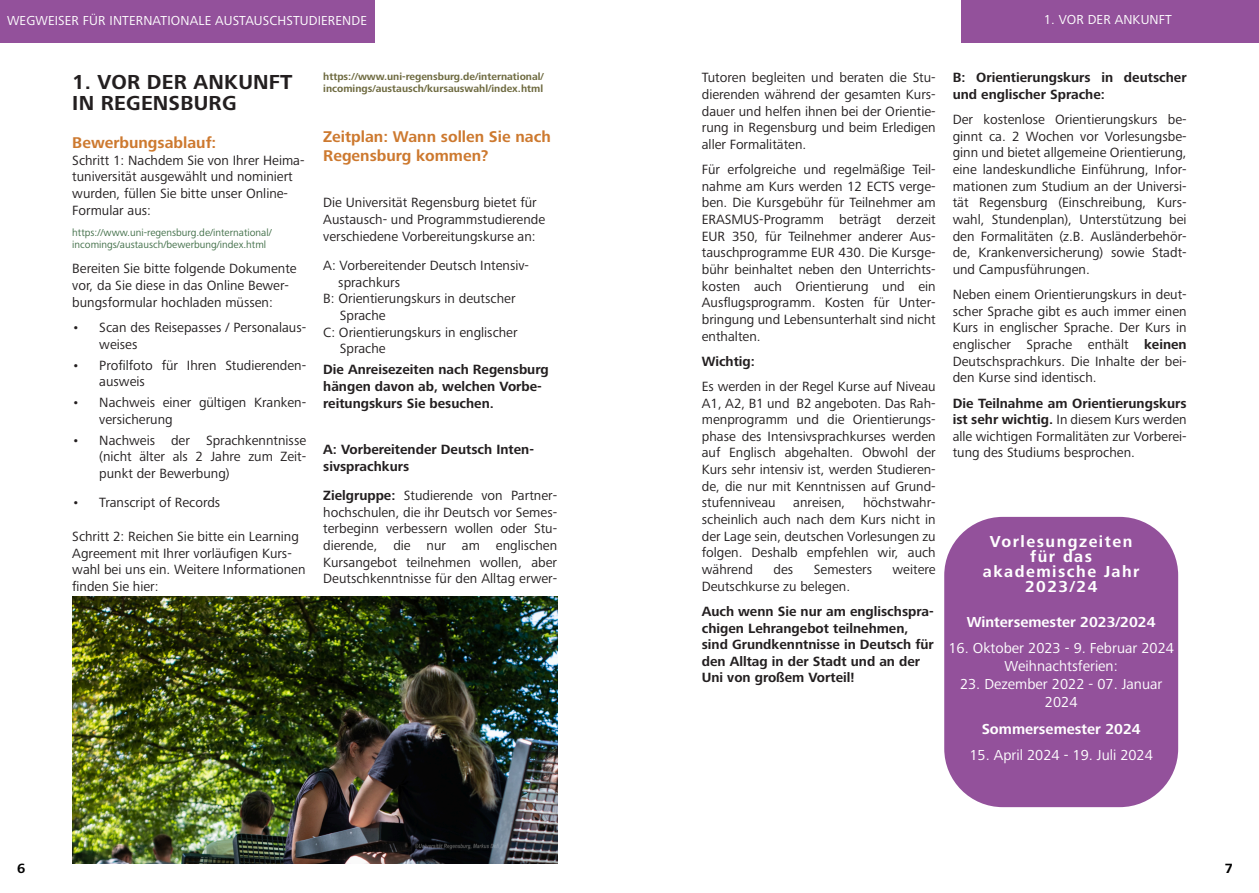
<style>
.page{position:relative;width:1259px;height:893px;background:#fff}
.page>*{position:absolute;margin:0;border:0;box-sizing:border-box;transform-origin:0 0}
.t1{font:700 21px/21px "Frutiger Next LTW1 G";letter-spacing:.01em;color:#231f20}
.t2{font:700 16.5px/15px "Frutiger Next LTW1 G";letter-spacing:.09em;color:#fff;text-align:center}
.t3{font:700 16.2px/19.4px "Frutiger Next LTW1 G";color:#cd792f}
.t4{font:15px/18px "Frutiger Next LTW1 G";color:#fff;text-align:center}
.t5{font:700 15px "Frutiger Next LTW1 G";color:#fff}
.t6{font:13.8px/16.6px "Frutiger Next LTW1 G";color:#231f20;text-align:justify}
.t7{font:700 13.8px/16.6px "Frutiger Next LTW1 G";color:#231f20}
.t8{font:700 13.8px "Frutiger Next LTW1 G";color:#000}
.t9{font:13.5px "Frutiger Next LTW1 G";letter-spacing:.01em;color:#fff}
.t10{font:700 10.5px/12.6px "Frutiger Next LTW1 G";color:#6e6a40}
.t11{font:10.5px/12.6px "Frutiger Next LTW1 G";color:#406e47}
.s1{font-weight:700}
</style>
<div class="page">
<div style="left:961px;top:0;width:298px;height:43px;background:#93519b"></div>
<div style="left:0;top:0;width:374px;height:43px;background:#93519b"></div>
<div style="left:944px;top:517px;width:234px;height:290px;background:#93519b;border-radius:58px"></div>
<img style="left:72px;top:597px;width:485px;height:267px">
<p class="t9" style="left:7px;top:15px;width:361px">WEGWEISER FÜR INTERNATIONALE AUSTAUSCHSTUDIERENDE</p>
<h1 class="t1" style="left:72px;top:74px;width:222px">1. VOR DER ANKUNFT<br>IN REGENSBURG</h1>
<p class="t3" style="left:72px;top:135px;width:145px">Bewerbungsablauf:</p>
<p class="t6" style="left:72px;top:153px;width:234px;text-align:left">Schritt 1: Nachdem Sie von Ihrer Heima&shy;tuniversität ausgewählt und nominiert wurden, füllen Sie bitte unser Online-Formular aus:</p>
<p class="t11" style="left:72px;top:227px;width:201px">https://www.uni-regensburg.de/international/ incomings/austausch/bewerbung/index.html</p>
<p class="t6" style="left:72px;top:262px;width:226px;text-align:left">Bereiten Sie bitte folgende Dokumente vor, da Sie diese in das Online Bewer&shy;bungsformular hochladen müssen:</p>
<p class="t6" style="left:99px;top:321px;width:208px;text-indent:-27px">• Scan des Reisepasses / Personalaus&shy;weises</p>
<p class="t6" style="left:99px;top:358px;width:208px;text-indent:-27px">• Profilfoto für Ihren Studierenden&shy;ausweis</p>
<p class="t6" style="left:99px;top:396px;width:208px;text-indent:-27px">• Nachweis einer gültigen Kranken&shy;versicherung</p>
<p class="t6" style="left:99px;top:433px;width:208px;text-indent:-27px">• Nachweis der Sprachkenntnisse (nicht älter als 2 Jahre zum Zeit&shy;punkt der Bewerbung)</p>
<p class="t6" style="left:72px;top:496px;width:150px">• Transcript of Records</p>
<p class="t6" style="left:72px;top:530px;width:235px;text-align:left">Schritt 2: Reichen Sie bitte ein Learning Agreement mit Ihrer vorläufigen Kurs&shy;wahl bei uns ein. Weitere Informationen finden Sie hier:</p>
<p class="t10" style="left:323px;top:71px;width:222px">https://www.uni-regensburg.de/international/ incomings/austausch/kursauswahl/index.html</p>
<p class="t3" style="left:323px;top:128px;width:229px">Zeitplan: Wann sollen Sie nach<br>Regensburg kommen?</p>
<p class="t6" style="left:323px;top:196px;width:223px;text-align:left">Die Universität Regensburg bietet für<br>Austausch- und Programmstudierende verschiedene Vorbereitungskurse an:</p>
<p class="t6" style="left:323px;top:259px;width:207px">A: Vorbereitender Deutsch Intensiv-</p>
<p class="t6" style="left:338px;top:275px;width:63px">sprachkurs</p>
<p class="t6" style="left:323px;top:292px;width:194px">B: Orientierungskurs in deutscher</p>
<p class="t6" style="left:340px;top:309px;width:47px">Sprache</p>
<p class="t6" style="left:323px;top:325px;width:196px">C: Orientierungskurs in englischer</p>
<p class="t6" style="left:340px;top:342px;width:47px">Sprache</p>
<p class="t7" style="left:323px;top:363px;width:227px">Die Anreisezeiten nach Regensburg hängen davon ab, welchen Vorbe&shy;reitungskurs Sie besuchen.</p>
<p class="t7" style="left:323px;top:443px;width:212px">A: Vorbereitender Deutsch Inten&shy;sivsprachkurs</p>
<p class="t6" style="left:323px;top:489px;width:235px"><span class="s1">Zielgruppe:</span> Studierende von Partner&shy;hochschulen, die ihr Deutsch vor Semes&shy;terbeginn verbessern wollen oder Stu&shy;dierende, die nur am englischen Kursangebot teilnehmen wollen, aber Deutschkenntnisse für den Alltag erwer-</p>
<p class="t9" style="left:1043px;top:14px;width:130px">1. VOR DER ANKUNFT</p>
<p class="t6" style="left:702px;top:71px;width:235px">Tutoren begleiten und beraten die Stu&shy;dierenden während der gesamten Kurs&shy;dauer und helfen ihnen bei der Orientie&shy;rung in Regensburg und beim Erledigen aller Formalitäten.</p>
<p class="t6" style="left:702px;top:163px;width:235px">Für erfolgreiche und regelmäßige Teil&shy;nahme am Kurs werden 12 ECTS verge&shy;ben. Die Kursgebühr für Teilnehmer am ERASMUS-Programm beträgt derzeit EUR 350, für Teilnehmer anderer Aus&shy;tauschprogramme EUR 430. Die Kursge&shy;bühr beinhaltet neben den Unterrichts&shy;kosten auch Orientierung und ein Ausflugsprogramm. Kosten für Unter&shy;bringung und Lebensunterhalt sind nicht enthalten.</p>
<p class="t7" style="left:702px;top:354px;width:55px">Wichtig:</p>
<p class="t6" style="left:702px;top:379px;width:235px">Es werden in der Regel Kurse auf Niveau A1, A2, B1 und B2 angeboten. Das Rah&shy;menprogramm und die Orientierungs&shy;phase des Intensivsprachkurses werden auf Englisch abgehalten. Obwohl der Kurs sehr intensiv ist, werden Studieren&shy;de, die nur mit Kenntnissen auf Grund&shy;stufenniveau</p>
<p class="t6" style="left:702px;top:496px;width:235px;text-indent:161px">höchstwahr&shy;scheinlich auch nach dem Kurs nicht in der Lage sein, deutschen Vorlesungen zu folgen. Deshalb empfehlen wir, auch während</p>
<p class="t6" style="left:793px;top:496px;width:53px">anreisen,</p>
<p class="t6" style="left:773px;top:563px;width:21px">des</p>
<p class="t6" style="left:814px;top:563px;width:60px">Semesters</p>
<p class="t6" style="left:892px;top:563px;width:45px">weitere</p>
<p class="t6" style="left:702px;top:579px;width:150px">Deutschkurse zu belegen.</p>
<p class="t7" style="left:702px;top:604px;width:233px">Auch wenn Sie nur am englischspra&shy;chigen Lehrangebot teilnehmen, sind Grundkenntnisse in Deutsch für den Alltag in der Stadt und an der<br>Uni von großem Vorteil!</p>
<p class="t7" style="left:952px;top:71px;width:235px">B: Orientierungskurs in deutscher und englischer Sprache:</p>
<p class="t6" style="left:952px;top:113px;width:235px">Der kostenlose Orientierungskurs be&shy;ginnt ca. 2 Wochen vor Vorlesungsbe&shy;ginn und bietet allgemeine Orientierung, eine landeskundliche Einführung, Infor&shy;mationen zum Studium an der Universi&shy;tät Regensburg (Einschreibung, Kurs&shy;wahl, Stundenplan), Unterstützung bei den Formalitäten (z.B. Ausländerbehör&shy;de, Krankenversicherung) sowie Stadt&shy;und Campusführungen.</p>
<p class="t6" style="left:952px;top:288px;width:235px">Neben einem Orientierungskurs in deut&shy;scher Sprache gibt es auch immer einen Kurs in englischer Sprache. Der Kurs in englischer Sprache enthält <span class="s1">keinen </span>Deutschsprachkurs. Die Inhalte der bei&shy;den Kurse sind identisch.</p>
<p class="t6" style="left:952px;top:396px;width:235px"><span class="s1">Die Teilnahme am Orientierungskurs ist sehr wichtig.</span> In diesem Kurs werden alle wichtigen Formalitäten zur Vorberei&shy;tung des Studiums besprochen.</p>
<p class="t2" style="left:982px;top:535px;width:158px">Vorlesungzeiten für das akademische Jahr<br>2023/24</p>
<p class="t5" style="left:967px;top:616px;width:190px">Wintersemester 2023/2024</p>
<p class="t4" style="left:948px;top:641px;width:227px">16. Oktober 2023 - 9. Februar 2024<br>Weihnachtsferien:</p>
<p class="t4" style="left:960px;top:677px;width:204px">23. Dezember 2022 - 07. Januar<br>2024</p>
<p class="t5" style="left:981px;top:723px;width:161px">Sommersemester 2024</p>
<p class="t4" style="left:969px;top:748px;width:185px">15. April 2024 - 19. Juli 2024</p>
<p class="t8" style="left:17px;top:863px;width:10px">6</p>
<p class="t8" style="left:1225px;top:863px;width:10px">7</p>
</div>
